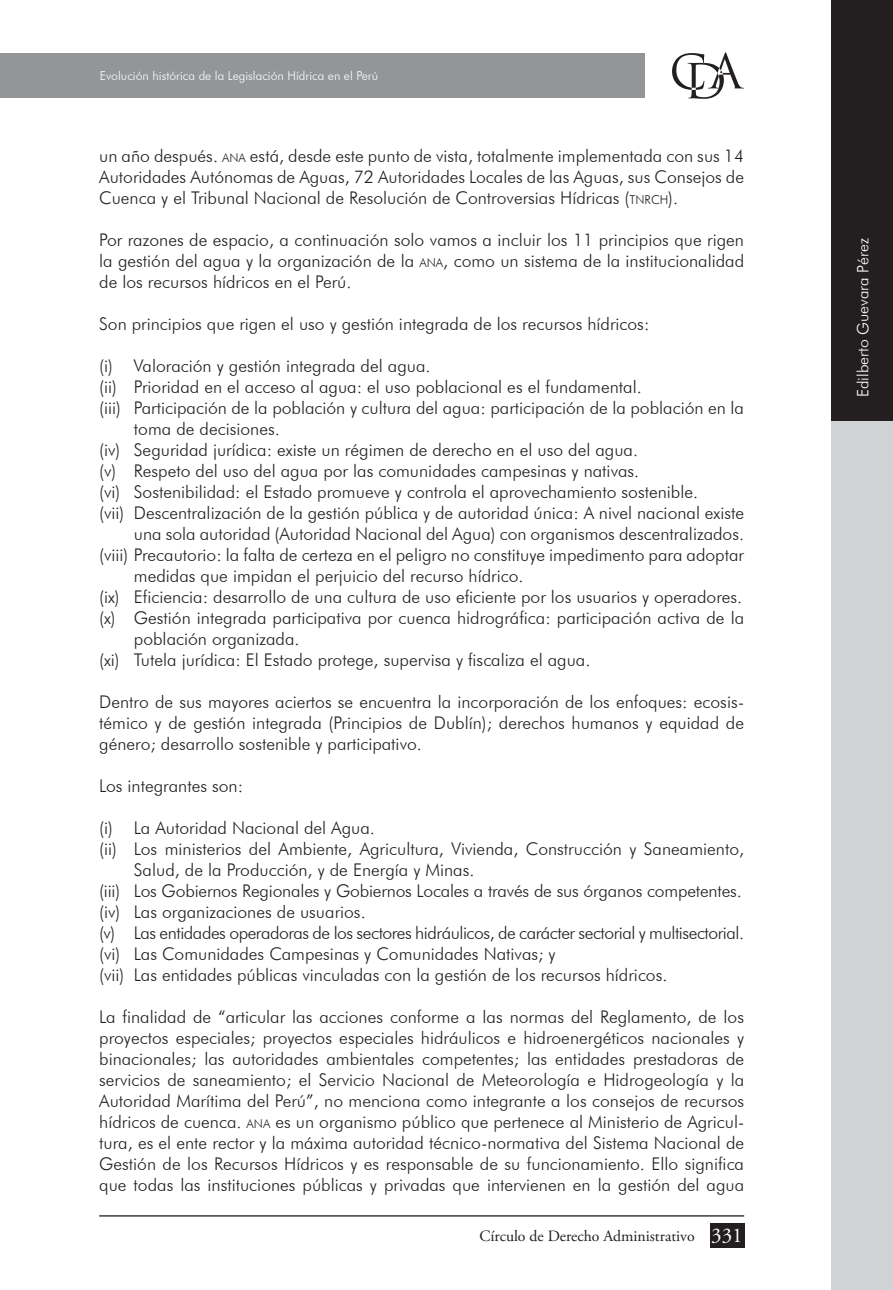
<style>
.page{position:relative;width:893px;height:1290px;background:#fff}
.page>*{position:absolute;margin:0;border:0;box-sizing:border-box;transform-origin:0 0}
.t1{font:300 17.5px/21px "Futura BT";color:#231f20;text-align:justify}
.t2{font:300 17.5px "Futura BT";letter-spacing:-.025em;color:#231f20}
.t3{font:15.75px "Adobe Garamond Pro";color:#231f20}
.t4{font:300 15.75px "Futura BT";color:#fff}
.t5{font:300 12.25px "Futura BT";color:#fff}
.s1{font-size:12.25px}
.s2{font-size:21px;color:#fff}
</style>
<div class="page">
<div style="left:832px;top:0;width:61px;height:422px;background:#231f20"></div>
<div style="left:832px;top:422px;width:61px;height:868px;background:#d1d2d4"></div>
<div style="left:0;top:53px;width:645px;height:45px;background:#939598"></div>
<svg style="left:672px;top:52px;width:72px;height:47px"></svg>
<div style="left:710px;top:1223px;width:34px;height:25px;background:#231f20"></div>
<hr style="left:99px;top:1215px;width:645px;height:1px;background:#231f20">
<p class="t5" style="left:100px;top:68px;width:280px">Evolución histórica de la Legislación Hídrica en el Perú</p>
<p class="t1" style="left:99px;top:145px;width:646px">un año después. <span class="s1">ANA</span> está, desde este punto de vista, totalmente implementada con sus 14<br>Autoridades Autónomas de Aguas, 72 Autoridades Locales de las Aguas, sus Consejos de Cuenca y el Tribunal Nacional de Resolución de Controversias Hídricas (<span class="s1">TNRCH</span>).</p>
<p class="t1" style="left:99px;top:229px;width:646px">Por razones de espacio, a continuación solo vamos a incluir los 11 principios que rigen la gestión del agua y la organización de la <span class="s1">ANA</span>, como un sistema de la institucionalidad de los recursos hídricos en el Perú.</p>
<p class="t1" style="left:99px;top:313px;width:552px">Son principios que rigen el uso y gestión integrada de los recursos hídricos:</p>
<p class="t1" style="left:99px;top:355px;width:333px">(i) Valoración y gestión integrada del agua.</p>
<p class="t1" style="left:99px;top:376px;width:544px">(ii) Prioridad en el acceso al agua: el uso poblacional es el fundamental.</p>
<p class="t1" style="left:99px;top:397px;width:646px">(iii) Participación de la población y cultura del agua: participación de la población en la</p>
<p class="t1" style="left:134px;top:418px;width:147px">toma de decisiones.</p>
<p class="t1" style="left:99px;top:439px;width:540px">(iv) Seguridad jurídica: existe un régimen de derecho en el uso del agua.</p>
<p class="t1" style="left:99px;top:460px;width:542px">(v) Respeto del uso del agua por las comunidades campesinas y nativas.</p>
<p class="t1" style="left:99px;top:481px;width:600px">(vi) Sostenibilidad: el Estado promueve y controla el aprovechamiento sostenible.</p>
<p class="t1" style="left:99px;top:502px;width:646px">(vii) Descentralización de la gestión pública y de autoridad única: A nivel nacional existe</p>
<p class="t1" style="left:134px;top:523px;width:612px">una sola autoridad (Autoridad Nacional del Agua) con organismos descentralizados.</p>
<p class="t1" style="left:99px;top:544px;width:646px">(viii) Precautorio: la falta de certeza en el peligro no constituye impedimento para adoptar</p>
<p class="t1" style="left:134px;top:565px;width:391px">medidas que impidan el perjuicio del recurso hídrico.</p>
<p class="t1" style="left:99px;top:586px;width:645px">(ix) Eficiencia: desarrollo de una cultura de uso eficiente por los usuarios y operadores.</p>
<p class="t1" style="left:99px;top:607px;width:646px">(x) Gestión integrada participativa por cuenca hidrográfica: participación activa de la</p>
<p class="t1" style="left:134px;top:628px;width:167px">población organizada.</p>
<p class="t1" style="left:99px;top:649px;width:493px">(xi) Tutela jurídica: El Estado protege, supervisa y fiscaliza el agua.</p>
<p class="t1" style="left:99px;top:691px;width:646px">Dentro de sus mayores aciertos se encuentra la incorporación de los enfoques: ecosis&shy;témico y de gestión integrada (Principios de Dublín); derechos humanos y equidad de género; desarrollo sostenible y participativo.</p>
<p class="t1" style="left:99px;top:775px;width:145px">Los integrantes son:</p>
<p class="t1" style="left:99px;top:817px;width:277px">(i) La Autoridad Nacional del Agua.</p>
<p class="t1" style="left:99px;top:838px;width:646px">(ii) Los ministerios del Ambiente, Agricultura, Vivienda, Construcción y Saneamiento,</p>
<p class="t1" style="left:134px;top:859px;width:342px">Salud, de la Producción, y de Energía y Minas.</p>
<p class="t1" style="left:99px;top:880px;width:644px">(iii) Los Gobiernos Regionales y Gobiernos Locales a través de sus órganos competentes.</p>
<p class="t1" style="left:99px;top:901px;width:268px">(iv) Las organizaciones de usuarios.</p>
<p class="t2" style="left:99px;top:922px;width:646px">(v) Las entidades operadoras de los sectores hidráulicos, de carácter sectorial y multisectorial.</p>
<p class="t1" style="left:99px;top:943px;width:458px">(vi) Las Comunidades Campesinas y Comunidades Nativas; y</p>
<p class="t1" style="left:99px;top:964px;width:570px">(vii) Las entidades públicas vinculadas con la gestión de los recursos hídricos.</p>
<p class="t1" style="left:99px;top:1006px;width:646px">La finalidad de “articular las acciones conforme a las normas del Reglamento, de los proyectos especiales; proyectos especiales hidráulicos e hidroenergéticos nacionales y binacionales; las autoridades ambientales competentes; las entidades prestadoras de servicios de saneamiento; el Servicio Nacional de Meteorología e Hidrogeología y la Autoridad Marítima del Perú”, no menciona como integrante a los consejos de recursos hídricos de cuenca. <span class="s1">ANA</span> es un organismo público que pertenece al Ministerio de Agricul&shy;tura, es el ente rector y la máxima autoridad técnico-normativa del Sistema Nacional de Gestión de los Recursos Hídricos y es responsable de su funcionamiento. Ello significa que todas las instituciones públicas y privadas que intervienen en la gestión del agua</p>
<p class="t3" style="left:480px;top:1227px;width:265px">Círculo de Derecho Administrativo <span class="s2">331</span></p>
<p class="t4" style="left:853px;top:397px;width:161px;rotate:-90deg">Edilberto Guevara Pérez</p>
</div>
